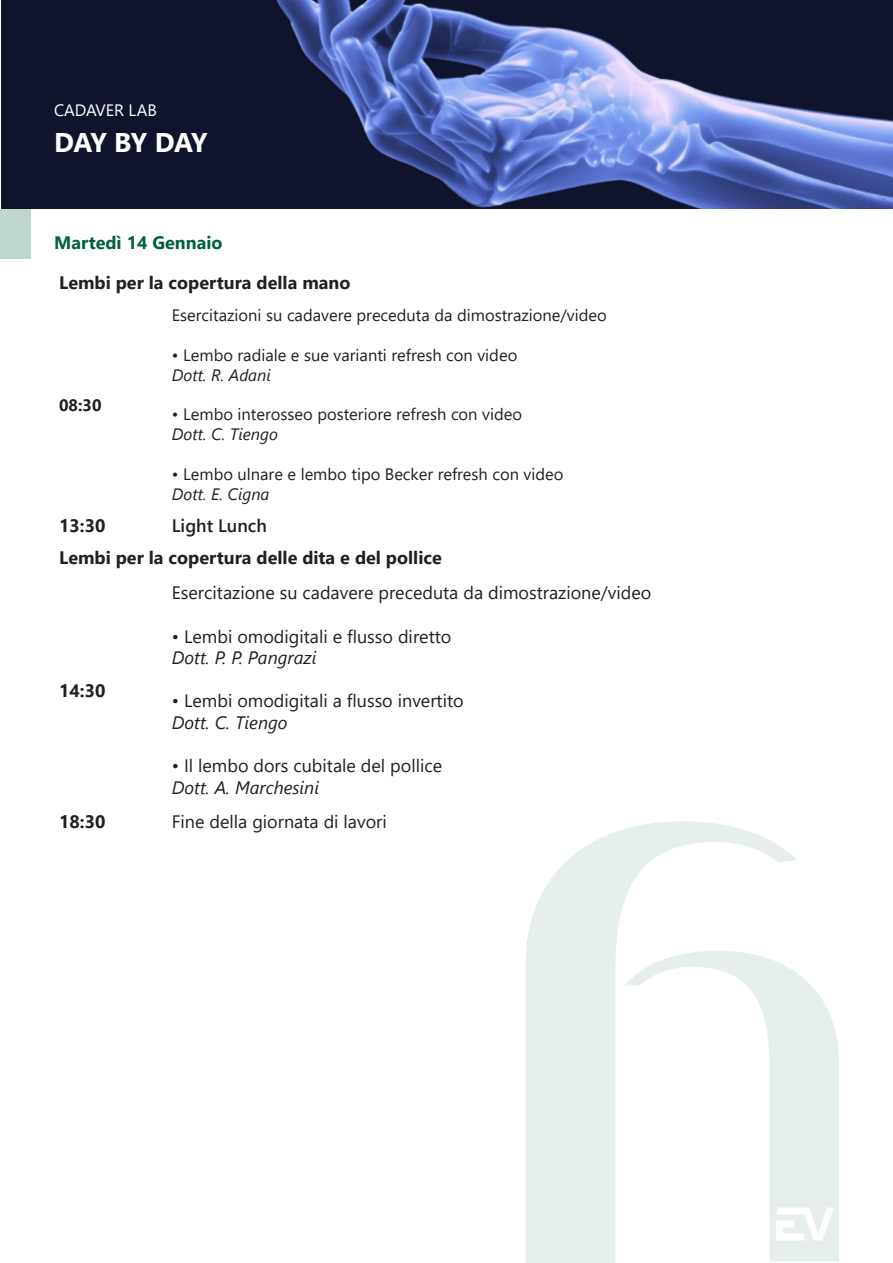
<style>
.page{position:relative;width:893px;height:1263px;background:#fff}
.page>*{position:absolute;margin:0;border:0;box-sizing:border-box;transform-origin:0 0}
.t1{font:700 27px "Segoe UI";letter-spacing:-.025em;color:#fff}
.t2{font:18px/21.6px "Segoe UI";color:#231f20}
.t3{font:700 18px "Segoe UI";color:#231f20}
.t4{font:700 18px "Segoe UI";color:#00613b}
.t5{font:600 18px "Segoe UI";color:#231f20}
.t6{font:16.5px "Segoe UI";color:#231f20}
.t7{font:italic 16.5px "Segoe UI";color:#231f20}
.t8{font:16.5px "Segoe UI";color:#fff}
.t9{font:700 16.5px "Segoe UI";color:#231f20}
.s1{font-style:italic}
</style>
<div class="page">
<svg style="left:525px;top:821px;width:272px;height:442px;fill:#e6efec"></svg>
<svg style="left:625px;top:951px;width:214px;height:310px"></svg>
<svg style="left:776px;top:1207px;width:58px;height:33px"></svg>
<img style="left:1px;top:0;width:892px;height:208px">
<div style="left:0;top:209px;width:31px;height:49px;background:#bfd6cf"></div>
<p class="t8" style="left:54px;top:95px;width:104px">CADAVER LAB</p>
<p class="t1" style="left:54px;top:117px;width:155px">DAY BY DAY</p>
<p class="t4" style="left:54px;top:226px;width:170px">Martedì 14 Gennaio</p>
<p class="t3" style="left:59px;top:266px;width:293px">Lembi per la copertura della mano</p>
<p class="t9" style="left:59px;top:389px;width:44px">08:30</p>
<p class="t6" style="left:172px;top:300px;width:437px">Esercitazioni su cadavere preceduta da dimostrazione/video</p>
<p class="t6" style="left:172px;top:340px;width:347px">• Lembo radiale e sue varianti refresh con video</p>
<p class="t7" style="left:172px;top:359px;width:100px">Dott. R. Adani</p>
<p class="t6" style="left:172px;top:399px;width:352px">• Lembo interosseo posteriore refresh con video</p>
<p class="t7" style="left:172px;top:419px;width:108px">Dott. C. Tiengo</p>
<p class="t6" style="left:172px;top:458px;width:393px">• Lembo ulnare e lembo tipo Becker refresh con video</p>
<p class="t7" style="left:172px;top:478px;width:99px">Dott. E. Cigna</p>
<p class="t3" style="left:59px;top:509px;width:48px">13:30</p>
<p class="t5" style="left:172px;top:509px;width:97px">Light Lunch</p>
<p class="t3" style="left:59px;top:541px;width:384px">Lembi per la copertura delle dita e del pollice</p>
<p class="t3" style="left:59px;top:673px;width:48px">14:30</p>
<p class="t2" style="left:172px;top:580px;width:481px">Esercitazione su cadavere preceduta da dimostrazione/video</p>
<p class="t2" style="left:172px;top:624px;width:281px">• Lembi omodigitali e flusso diretto<br><span class="s1">Dott. P. P. Pangrazi</span></p>
<p class="t2" style="left:172px;top:688px;width:293px">• Lembi omodigitali a flusso invertito<br><span class="s1">Dott. C. Tiengo</span></p>
<p class="t2" style="left:172px;top:753px;width:272px">• Il lembo dors cubitale del pollice<br><span class="s1">Dott. A. Marchesini</span></p>
<p class="t3" style="left:59px;top:805px;width:48px">18:30</p>
<p class="t2" style="left:172px;top:809px;width:217px">Fine della giornata di lavori</p>
</div>
